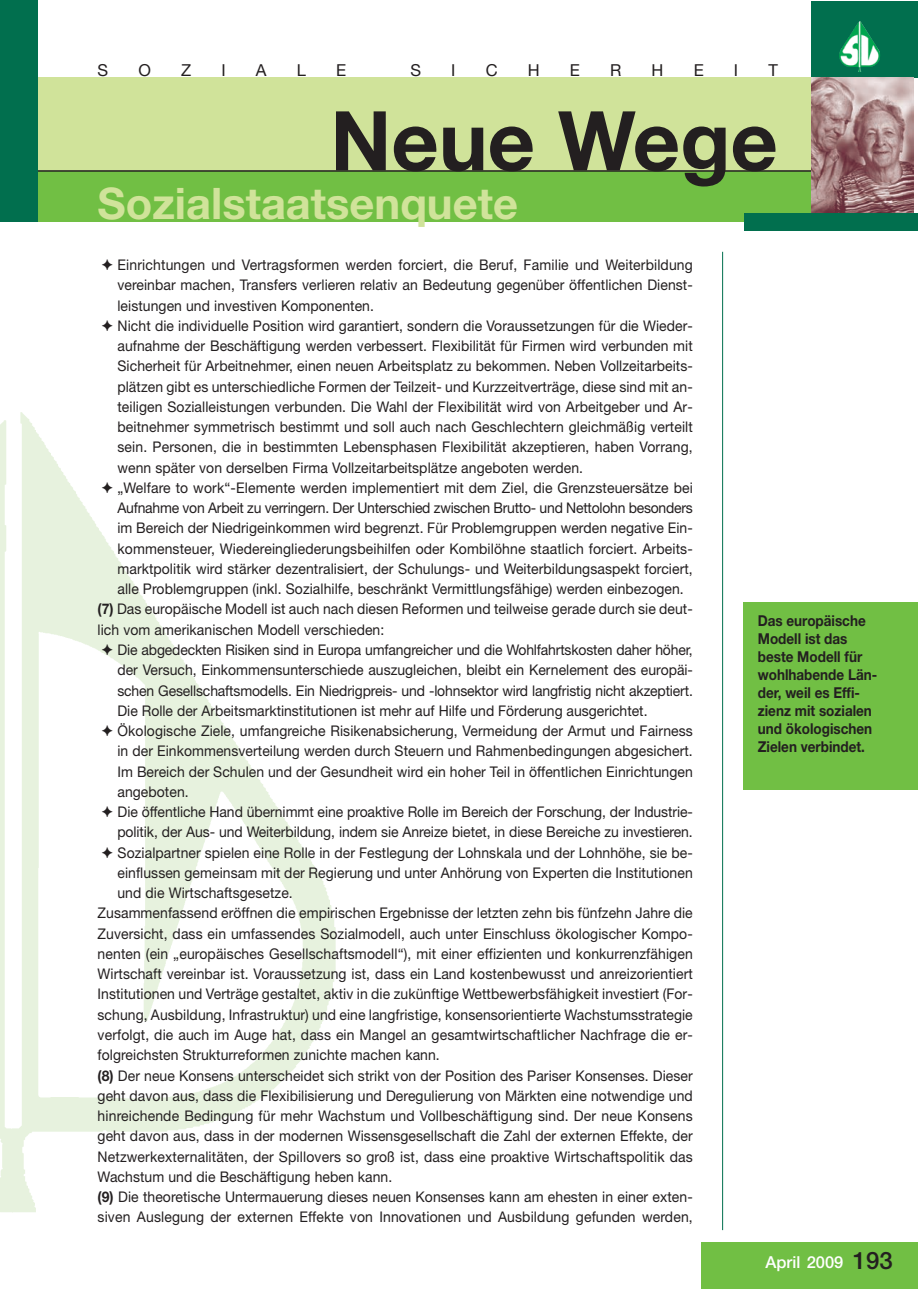
<style>
.page{position:relative;width:918px;height:1289px;background:#fff}
.page>*{position:absolute;margin:0;border:0;box-sizing:border-box;transform-origin:0 0}
.t1{font:700 82.5px "Helvetica Neue";color:#231f20}
.t2{font:700 43.5px "Helvetica Neue";color:#d0e39a}
.t3{font:16.5px "Helvetica Neue";color:#231f20}
.t4{font:500 16.5px "Helvetica Neue";color:#fff}
.t5{font:700 15px/18px "Helvetica Neue";color:#231f20;scale:.9 1}
.t6{font:14.7px "Helvetica Neue";letter-spacing:.005em;color:#231f20;scale:.95 1}
.t7{font:14.7px "Helvetica Neue";letter-spacing:-.015em;color:#231f20;scale:.95 1}
.s1{font-family:"Monotype Sorts"}
.s2{font-weight:700}
.s3{font-size:24px;color:#231f20}
</style>
<div class="page">
<img style="left:0;top:412px;width:336px;height:801px">
<div style="left:13px;top:171px;width:807px;height:51px;background:#71bf44"></div>
<div style="left:13px;top:77px;width:807px;height:94px;background:#d0e39a"></div>
<div style="left:701px;top:1242px;width:217px;height:46px;background:#71bf44"></div>
<hr style="left:722px;top:252px;width:1px;height:978px;background:#016f4e">
<hr style="left:13px;top:170px;width:807px;height:2px;background:#231f20">
<div style="left:8px;top:1px;width:30px;height:221px;background:#016f4e"></div>
<svg style="left:812px;top:1px;width:106px;height:76px;background:#177e5d"></svg>
<svg style="left:860px;top:21px;width:8px;height:12px"></svg>
<img style="left:812px;top:77px;width:102px;height:136px">
<div style="left:744px;top:213px;width:174px;height:17px;background:#016f4e"></div>
<div style="left:743px;top:602px;width:175px;height:188px;background:#71bf44"></div>
<div style="left:0;top:1px;width:17px;height:221px;background:#016f4e"></div>
<p class="t3" style="left:98px;top:65px;width:12px">S</p>
<p class="t3" style="left:138px;top:65px;width:14px">O</p>
<p class="t3" style="left:181px;top:65px;width:12px">Z</p>
<p class="t3" style="left:221px;top:65px;width:6px">I</p>
<p class="t3" style="left:256px;top:65px;width:12px">A</p>
<p class="t3" style="left:297px;top:65px;width:11px">L</p>
<p class="t3" style="left:336px;top:65px;width:12px">E</p>
<p class="t3" style="left:410px;top:65px;width:12px">S</p>
<p class="t3" style="left:451px;top:65px;width:6px">I</p>
<p class="t3" style="left:486px;top:65px;width:13px">C</p>
<p class="t3" style="left:528px;top:65px;width:13px">H</p>
<p class="t3" style="left:570px;top:65px;width:12px">E</p>
<p class="t3" style="left:610px;top:65px;width:13px">R</p>
<p class="t3" style="left:652px;top:65px;width:13px">H</p>
<p class="t3" style="left:694px;top:65px;width:12px">E</p>
<p class="t3" style="left:734px;top:65px;width:6px">I</p>
<p class="t3" style="left:768px;top:65px;width:11px">T</p>
<h1 class="t1" style="left:330px;top:111px;width:449px">Neue Wege</h1>
<h2 class="t2" style="left:98px;top:188px;width:422px">Sozialstaatsenquete</h2>
<p class="t6" style="left:102px;top:260px;width:624px"><span class="s1">✦</span> Einrichtungen und Vertragsformen werden forciert, die Beruf, Familie und Weiterbildung</p>
<p class="t6" style="left:117px;top:280px;width:607px">vereinbar machen, Transfers verlieren relativ an Bedeutung gegenüber öffentlichen Dienst-</p>
<p class="t6" style="left:117px;top:300px;width:272px">leistungen und investiven Komponenten.</p>
<p class="t6" style="left:102px;top:320px;width:624px"><span class="s1">✦</span> Nicht die individuelle Position wird garantiert, sondern die Voraussetzungen für die Wieder-</p>
<p class="t6" style="left:117px;top:341px;width:607px">aufnahme der Beschäftigung werden verbessert. Flexibilität für Firmen wird verbunden mit</p>
<p class="t6" style="left:117px;top:361px;width:607px">Sicherheit für Arbeitnehmer, einen neuen Arbeitsplatz zu bekommen. Neben Vollzeitarbeits-</p>
<p class="t6" style="left:117px;top:381px;width:607px">plätzen gibt es unterschiedliche Formen der Teilzeit- und Kurzzeitverträge, diese sind mit an-</p>
<p class="t6" style="left:117px;top:401px;width:607px">teiligen Sozialleistungen verbunden. Die Wahl der Flexibilität wird von Arbeitgeber und Ar-</p>
<p class="t6" style="left:117px;top:422px;width:607px">beitnehmer symmetrisch bestimmt und soll auch nach Geschlechtern gleichmäßig verteilt</p>
<p class="t6" style="left:117px;top:442px;width:607px">sein. Personen, die in bestimmten Lebensphasen Flexibilität akzeptieren, haben Vorrang,</p>
<p class="t6" style="left:117px;top:462px;width:492px">wenn später von derselben Firma Vollzeitarbeitsplätze angeboten werden.</p>
<p class="t6" style="left:102px;top:482px;width:624px"><span class="s1">✦</span> „Welfare to work“-Elemente werden implementiert mit dem Ziel, die Grenzsteuersätze bei</p>
<p class="t7" style="left:117px;top:503px;width:607px">Aufnahme von Arbeit zu verringern. Der Unterschied zwischen Brutto- und Nettolohn besonders</p>
<p class="t6" style="left:117px;top:523px;width:607px">im Bereich der Niedrigeinkommen wird begrenzt. Für Problemgruppen werden negative Ein-</p>
<p class="t6" style="left:117px;top:543px;width:607px">kommensteuer, Wiedereingliederungsbeihilfen oder Kombilöhne staatlich forciert. Arbeits-</p>
<p class="t6" style="left:117px;top:563px;width:607px">marktpolitik wird stärker dezentralisiert, der Schulungs- und Weiterbildungsaspekt forciert,</p>
<p class="t6" style="left:117px;top:583px;width:598px">alle Problemgruppen (inkl. Sozialhilfe, beschränkt Vermittlungsfähige) werden einbezogen.</p>
<p class="t6" style="left:98px;top:604px;width:628px"><span class="s2">(7)</span> Das europäische Modell ist auch nach diesen Reformen und teilweise gerade durch sie deut-</p>
<p class="t6" style="left:98px;top:624px;width:303px">lich vom amerikanischen Modell verschieden:</p>
<p class="t6" style="left:102px;top:644px;width:624px"><span class="s1">✦</span> Die abgedeckten Risiken sind in Europa umfangreicher und die Wohlfahrtskosten daher höher,</p>
<p class="t6" style="left:117px;top:664px;width:607px">der Versuch, Einkommensunterschiede auszugleichen, bleibt ein Kernelement des europäi-</p>
<p class="t6" style="left:117px;top:685px;width:607px">schen Gesellschaftsmodells. Ein Niedrigpreis- und -lohnsektor wird langfristig nicht akzeptiert.</p>
<p class="t6" style="left:117px;top:705px;width:560px">Die Rolle der Arbeitsmarktinstitutionen ist mehr auf Hilfe und Förderung ausgerichtet.</p>
<p class="t6" style="left:102px;top:725px;width:624px"><span class="s1">✦</span> Ökologische Ziele, umfangreiche Risikenabsicherung, Vermeidung der Armut und Fairness</p>
<p class="t6" style="left:117px;top:745px;width:607px">in der Einkommensverteilung werden durch Steuern und Rahmenbedingungen abgesichert.</p>
<p class="t6" style="left:117px;top:766px;width:607px">Im Bereich der Schulen und der Gesundheit wird ein hoher Teil in öffentlichen Einrichtungen</p>
<p class="t6" style="left:117px;top:786px;width:77px">angeboten.</p>
<p class="t6" style="left:102px;top:806px;width:624px"><span class="s1">✦</span> Die öffentliche Hand übernimmt eine proaktive Rolle im Bereich der Forschung, der Industrie-</p>
<p class="t6" style="left:117px;top:827px;width:607px">politik, der Aus- und Weiterbildung, indem sie Anreize bietet, in diese Bereiche zu investieren.</p>
<p class="t6" style="left:102px;top:847px;width:624px"><span class="s1">✦</span> Sozialpartner spielen eine Rolle in der Festlegung der Lohnskala und der Lohnhöhe, sie be-</p>
<p class="t6" style="left:117px;top:867px;width:607px">einflussen gemeinsam mit der Regierung und unter Anhörung von Experten die Institutionen</p>
<p class="t6" style="left:117px;top:887px;width:186px">und die Wirtschaftsgesetze.</p>
<p class="t6" style="left:98px;top:908px;width:628px">Zusammenfassend eröffnen die empirischen Ergebnisse der letzten zehn bis fünfzehn Jahre die</p>
<p class="t6" style="left:98px;top:928px;width:628px">Zuversicht, dass ein umfassendes Sozialmodell, auch unter Einschluss ökologischer Kompo-</p>
<p class="t6" style="left:98px;top:948px;width:628px">nenten (ein „europäisches Gesellschaftsmodell“), mit einer effizienten und konkurrenzfähigen</p>
<p class="t6" style="left:98px;top:968px;width:628px">Wirtschaft vereinbar ist. Voraussetzung ist, dass ein Land kostenbewusst und anreizorientiert</p>
<p class="t6" style="left:98px;top:989px;width:628px">Institutionen und Verträge gestaltet, aktiv in die zukünftige Wettbewerbsfähigkeit investiert (For-</p>
<p class="t6" style="left:98px;top:1009px;width:628px">schung, Ausbildung, Infrastruktur) und eine langfristige, konsensorientierte Wachstumsstrategie</p>
<p class="t6" style="left:98px;top:1029px;width:628px">verfolgt, die auch im Auge hat, dass ein Mangel an gesamtwirtschaftlicher Nachfrage die er-</p>
<p class="t6" style="left:98px;top:1049px;width:362px">folgreichsten Strukturreformen zunichte machen kann.</p>
<p class="t6" style="left:98px;top:1070px;width:628px"><span class="s2">(8)</span> Der neue Konsens unterscheidet sich strikt von der Position des Pariser Konsenses. Dieser</p>
<p class="t6" style="left:98px;top:1090px;width:628px">geht davon aus, dass die Flexibilisierung und Deregulierung von Märkten eine notwendige und</p>
<p class="t6" style="left:98px;top:1110px;width:628px">hinreichende Bedingung für mehr Wachstum und Vollbeschäftigung sind. Der neue Konsens</p>
<p class="t6" style="left:98px;top:1130px;width:628px">geht davon aus, dass in der modernen Wissensgesellschaft die Zahl der externen Effekte, der</p>
<p class="t6" style="left:98px;top:1151px;width:628px">Netzwerkexternalitäten, der Spillovers so groß ist, dass eine proaktive Wirtschaftspolitik das</p>
<p class="t6" style="left:98px;top:1171px;width:312px">Wachstum und die Beschäftigung heben kann.</p>
<p class="t6" style="left:98px;top:1191px;width:628px"><span class="s2">(9)</span> Die theoretische Untermauerung dieses neuen Konsenses kann am ehesten in einer exten-</p>
<p class="t6" style="left:98px;top:1211px;width:628px">siven Auslegung der externen Effekte von Innovationen und Ausbildung gefunden werden,</p>
<p class="t5" style="left:758px;top:613px;width:134px">Das europäische<br>Modell ist das beste Modell für wohlhabende Län&shy;der, weil es Effi&shy;zienz mit sozialen und ökologischen<br>Zielen verbindet.</p>
<p class="t4" style="left:766px;top:1256px;width:129px">April 2009 <span class="s3">193</span></p>
</div>
